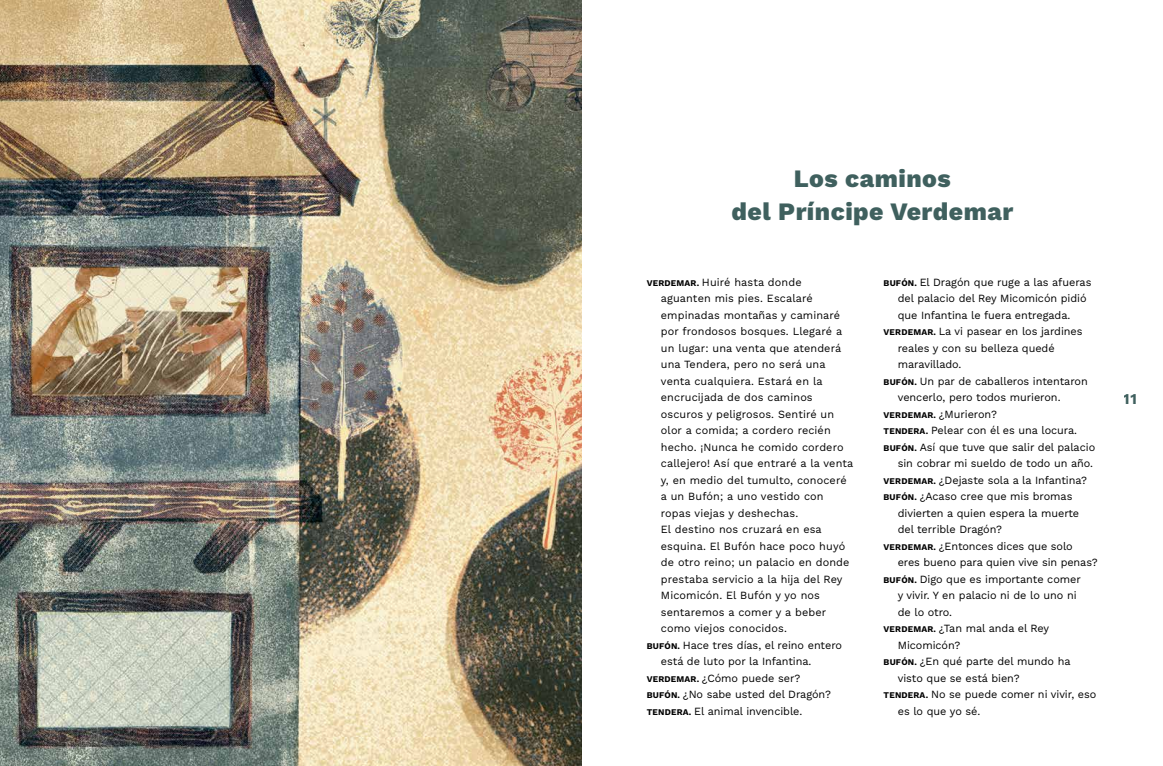
<style>
.page{position:relative;width:1163px;height:766px;background:#fff}
.page>*{position:absolute;margin:0;border:0;box-sizing:border-box;transform-origin:0 0}
.t1{font:800 25px/33px "Work Sans";letter-spacing:.02em;color:#3f605e;text-align:center}
.t2{font:700 15px "Work Sans";color:#3f605e}
.t3{font:11px "Work Sans";letter-spacing:-.005em;color:#000}
.s1{font-weight:700;font-size:8.7px}
</style>
<div class="page">
<img style="left:0;top:0;width:581px;height:765px">
<h1 class="t1" style="left:731px;top:160px;width:283px">Los caminos<br>del Príncipe Verdemar</h1>
<p class="t3" style="left:646px;top:273px;width:156px"><span class="s1">VERDEMAR.</span> Huiré hasta donde</p>
<p class="t3" style="left:660px;top:290px;width:153px">aguanten mis pies. Escalaré</p>
<p class="t3" style="left:660px;top:306px;width:181px">empinadas montañas y caminaré</p>
<p class="t3" style="left:660px;top:323px;width:183px">por frondosos bosques. Llegaré a</p>
<p class="t3" style="left:660px;top:339px;width:182px">un lugar: una venta que atenderá</p>
<p class="t3" style="left:660px;top:356px;width:166px">una Tendera, pero no será una</p>
<p class="t3" style="left:660px;top:372px;width:163px">venta cualquiera. Estará en la</p>
<p class="t3" style="left:660px;top:389px;width:153px">encrucijada de dos caminos</p>
<p class="t3" style="left:660px;top:405px;width:175px">oscuros y peligrosos. Sentiré un</p>
<p class="t3" style="left:660px;top:422px;width:171px">olor a comida; a cordero recién</p>
<p class="t3" style="left:660px;top:438px;width:184px">hecho. ¡Nunca he comido cordero</p>
<p class="t3" style="left:660px;top:455px;width:194px">callejero! Así que entraré a la venta</p>
<p class="t3" style="left:660px;top:471px;width:187px">y, en medio del tumulto, conoceré</p>
<p class="t3" style="left:660px;top:488px;width:164px">a un Bufón; a uno vestido con</p>
<p class="t3" style="left:660px;top:504px;width:139px">ropas viejas y deshechas.</p>
<p class="t3" style="left:660px;top:521px;width:162px">El destino nos cruzará en esa</p>
<p class="t3" style="left:660px;top:537px;width:186px">esquina. El Bufón hace poco huyó</p>
<p class="t3" style="left:660px;top:554px;width:190px">de otro reino; un palacio en donde</p>
<p class="t3" style="left:660px;top:570px;width:183px">prestaba servicio a la hija del Rey</p>
<p class="t3" style="left:660px;top:587px;width:160px">Micomicón. El Bufón y yo nos</p>
<p class="t3" style="left:660px;top:603px;width:167px">sentaremos a comer y a beber</p>
<p class="t3" style="left:660px;top:620px;width:127px">como viejos conocidos.</p>
<p class="t3" style="left:646px;top:636px;width:197px"><span class="s1">BUFÓN.</span> Hace tres días, el reino entero</p>
<p class="t3" style="left:660px;top:653px;width:152px">está de luto por la Infantina.</p>
<p class="t3" style="left:646px;top:669px;width:155px"><span class="s1">VERDEMAR.</span> ¿Cómo puede ser?</p>
<p class="t3" style="left:646px;top:686px;width:186px"><span class="s1">BUFÓN.</span> ¿No sabe usted del Dragón?</p>
<p class="t3" style="left:646px;top:702px;width:157px"><span class="s1">TENDERA.</span> El animal invencible.</p>
<p class="t3" style="left:883px;top:273px;width:209px"><span class="s1">BUFÓN.</span> El Dragón que ruge a las afueras</p>
<p class="t3" style="left:897px;top:290px;width:190px">del palacio del Rey Micomicón pidió</p>
<p class="t3" style="left:897px;top:306px;width:174px">que Infantina le fuera entregada.</p>
<p class="t3" style="left:883px;top:323px;width:200px"><span class="s1">VERDEMAR.</span> La vi pasear en los jardines</p>
<p class="t3" style="left:897px;top:339px;width:158px">reales y con su belleza quedé</p>
<p class="t3" style="left:897px;top:356px;width:65px">maravillado.</p>
<p class="t3" style="left:883px;top:372px;width:206px"><span class="s1">BUFÓN.</span> Un par de caballeros intentaron</p>
<p class="t3" style="left:897px;top:389px;width:164px">vencerlo, pero todos murieron.</p>
<p class="t3" style="left:883px;top:405px;width:115px"><span class="s1">VERDEMAR.</span> ¿Murieron?</p>
<p class="t3" style="left:883px;top:422px;width:195px"><span class="s1">TENDERA.</span> Pelear con él es una locura.</p>
<p class="t3" style="left:883px;top:438px;width:213px"><span class="s1">BUFÓN.</span> Así que tuve que salir del palacio</p>
<p class="t3" style="left:897px;top:455px;width:197px">sin cobrar mi sueldo de todo un año.</p>
<p class="t3" style="left:883px;top:471px;width:205px"><span class="s1">VERDEMAR.</span> ¿Dejaste sola a la Infantina?</p>
<p class="t3" style="left:883px;top:488px;width:190px"><span class="s1">BUFÓN.</span> ¿Acaso cree que mis bromas</p>
<p class="t3" style="left:897px;top:504px;width:183px">divierten a quien espera la muerte</p>
<p class="t3" style="left:897px;top:521px;width:106px">del terrible Dragón?</p>
<p class="t3" style="left:883px;top:537px;width:191px"><span class="s1">VERDEMAR.</span> ¿Entonces dices que solo</p>
<p class="t3" style="left:897px;top:554px;width:201px">eres bueno para quien vive sin penas?</p>
<p class="t3" style="left:883px;top:570px;width:199px"><span class="s1">BUFÓN.</span> Digo que es importante comer</p>
<p class="t3" style="left:897px;top:587px;width:180px">y vivir. Y en palacio ni de lo uno ni</p>
<p class="t3" style="left:897px;top:603px;width:56px">de lo otro.</p>
<p class="t3" style="left:883px;top:620px;width:167px"><span class="s1">VERDEMAR.</span> ¿Tan mal anda el Rey</p>
<p class="t3" style="left:897px;top:636px;width:64px">Micomicón?</p>
<p class="t3" style="left:883px;top:653px;width:188px"><span class="s1">BUFÓN.</span> ¿En qué parte del mundo ha</p>
<p class="t3" style="left:897px;top:669px;width:123px">visto que se está bien?</p>
<p class="t3" style="left:883px;top:686px;width:214px"><span class="s1">TENDERA.</span> No se puede comer ni vivir, eso</p>
<p class="t3" style="left:897px;top:702px;width:84px">es lo que yo sé.</p>
<h2 class="t2" style="left:1123px;top:387px;width:14px">11</h2>
</div>
